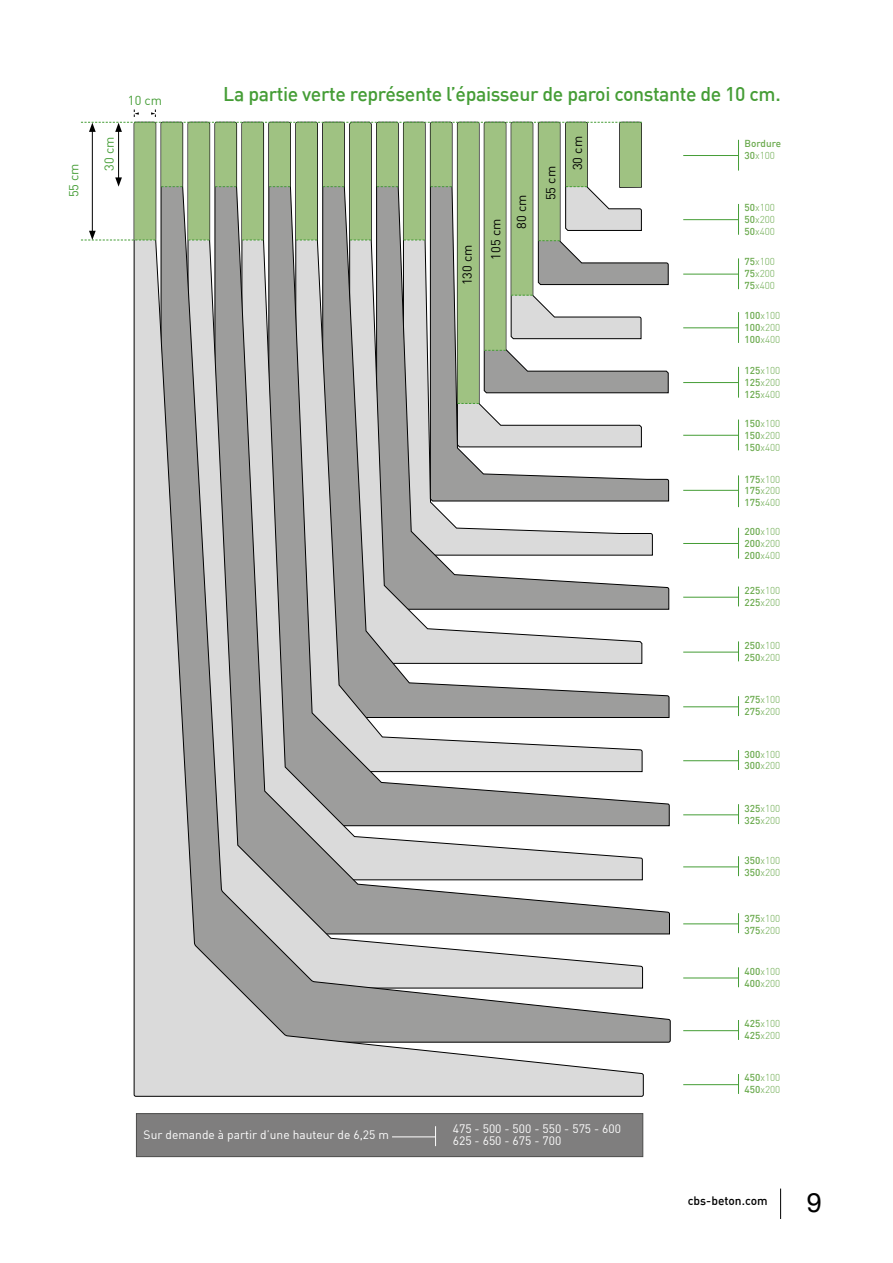
<style>
.page{position:relative;width:893px;height:1263px;background:#fff}
.page>*{position:absolute;margin:0;border:0;box-sizing:border-box;transform-origin:0 0}
.t1{font:27px "Helvetica Neue";color:#000}
.t2{font:500 19.5px "DIN";letter-spacing:-.02em;color:#459d36}
.t3{font:12.9px/25.7px "DIN";color:#000}
.t4{font:12.9px "DIN";color:#459d36}
.t5{font:12px/12px "DIN";color:#fff}
.t6{font:500 12px "DIN";color:#000}
.t7{font:300 9.9px/11.9px "DIN";color:#6baa4e}
.t8{font:500 9.9px/11.9px "DIN";color:#6baa4e}
.s1{font-weight:300}
.s2{font-weight:500}
</style>
<div class="page">
<hr style="left:780px;top:1188px;width:1px;height:31px;background:#000">
<svg style="left:644px;top:481px;width:27px;height:561px"></svg>
<svg style="left:134px;top:404px;width:510px;height:693px"></svg>
<svg style="left:430px;top:404px;width:239px;height:97px"></svg>
<hr style="left:683px;top:1084px;width:55px;height:1px;background:#459d36">
<svg style="left:738px;top:1074px;width:1px;height:20px"></svg>
<hr style="left:683px;top:1030px;width:55px;height:1px;background:#459d36">
<svg style="left:738px;top:1020px;width:1px;height:20px"></svg>
<hr style="left:683px;top:978px;width:55px;height:1px;background:#459d36">
<svg style="left:738px;top:967px;width:1px;height:20px"></svg>
<hr style="left:683px;top:923px;width:55px;height:1px;background:#459d36">
<svg style="left:738px;top:913px;width:1px;height:20px"></svg>
<hr style="left:683px;top:866px;width:55px;height:1px;background:#459d36">
<svg style="left:738px;top:856px;width:1px;height:20px"></svg>
<hr style="left:683px;top:814px;width:55px;height:1px;background:#459d36">
<svg style="left:738px;top:804px;width:1px;height:20px"></svg>
<hr style="left:683px;top:760px;width:55px;height:1px;background:#459d36">
<svg style="left:738px;top:750px;width:1px;height:20px"></svg>
<hr style="left:683px;top:706px;width:55px;height:1px;background:#459d36">
<svg style="left:738px;top:696px;width:1px;height:20px"></svg>
<hr style="left:683px;top:652px;width:55px;height:1px;background:#459d36">
<svg style="left:738px;top:641px;width:1px;height:20px"></svg>
<hr style="left:683px;top:597px;width:55px;height:1px;background:#459d36">
<svg style="left:738px;top:586px;width:1px;height:20px"></svg>
<hr style="left:683px;top:490px;width:55px;height:1px;background:#459d36">
<hr style="left:738px;top:475px;width:1px;height:32px;background:#459d36">
<hr style="left:683px;top:543px;width:55px;height:1px;background:#459d36">
<hr style="left:738px;top:528px;width:1px;height:30px;background:#459d36">
<hr style="left:683px;top:435px;width:55px;height:1px;background:#459d36">
<hr style="left:738px;top:420px;width:1px;height:30px;background:#459d36">
<hr style="left:683px;top:382px;width:55px;height:1px;background:#459d36">
<hr style="left:738px;top:367px;width:1px;height:31px;background:#459d36">
<hr style="left:683px;top:327px;width:55px;height:1px;background:#459d36">
<hr style="left:738px;top:312px;width:1px;height:31px;background:#459d36">
<hr style="left:683px;top:274px;width:55px;height:1px;background:#459d36">
<hr style="left:738px;top:258px;width:1px;height:31px;background:#459d36">
<hr style="left:683px;top:219px;width:55px;height:1px;background:#459d36">
<hr style="left:738px;top:204px;width:1px;height:31px;background:#459d36">
<hr style="left:683px;top:155px;width:55px;height:1px;background:#459d36">
<hr style="left:738px;top:140px;width:1px;height:31px;background:#459d36">
<svg style="left:81px;top:110px;width:588px;height:294px"></svg>
<div style="left:136px;top:1113px;width:507px;height:44px;background:#7f7e7e;border:1px solid #4a4a49"></div>
<hr style="left:392px;top:1136px;width:44px;height:1px;background:#fff">
<svg style="left:435px;top:1126px;width:1px;height:20px"></svg>
<h3 class="t4" style="left:66px;top:197px;width:36px;rotate:-90deg">55 cm</h3>
<h3 class="t4" style="left:101px;top:171px;width:36px;rotate:-90deg">30 cm</h3>
<h3 class="t4" style="left:128px;top:92px;width:36px">10 cm</h3>
<h2 class="t2" style="left:223px;top:82px;width:559px">La partie verte représente l’épaisseur de paroi constante de 10 cm.</h2>
<h3 class="t3" style="left:454px;top:285px;width:42px;rotate:-90deg">130 cm</h3>
<h3 class="t3" style="left:483px;top:229px;width:36px;text-indent:-31px;rotate:-90deg">105 cm<br>80 cm</h3>
<h3 class="t3" style="left:537px;top:170px;width:36px;line-height:26.7px;text-indent:-30px;rotate:-90deg">55 cm<br>30 cm</h3>
<p class="t8" style="left:745px;top:137px;width:38px">Bordure<br>30<span class="s1">x100</span></p>
<p class="t7" style="left:745px;top:202px;width:32px;text-align:justify"><span class="s2">50</span>x100<br><span class="s2">50</span>x200<br><span class="s2">50</span>x400</p>
<p class="t7" style="left:745px;top:255px;width:32px;text-align:justify"><span class="s2">75</span>x100<br><span class="s2">75</span>x200<br><span class="s2">75</span>x400</p>
<p class="t7" style="left:745px;top:309px;width:37px;text-align:justify"><span class="s2">100</span>x100<br><span class="s2">100</span>x200<br><span class="s2">100</span>x400</p>
<p class="t7" style="left:745px;top:364px;width:37px;text-align:justify"><span class="s2">125</span>x100<br><span class="s2">125</span>x200<br><span class="s2">125</span>x400</p>
<p class="t7" style="left:745px;top:417px;width:37px;text-align:justify"><span class="s2">150</span>x100<br><span class="s2">150</span>x200<br><span class="s2">150</span>x400</p>
<p class="t7" style="left:745px;top:473px;width:37px;text-align:justify"><span class="s2">175</span>x100<br><span class="s2">175</span>x200<br><span class="s2">175</span>x400</p>
<p class="t7" style="left:745px;top:525px;width:37px;text-align:justify"><span class="s2">200</span>x100<br><span class="s2">200</span>x200<br><span class="s2">200</span>x400</p>
<p class="t7" style="left:745px;top:584px;width:37px"><span class="s2">225</span>x100<br><span class="s2">225</span>x200</p>
<p class="t7" style="left:745px;top:639px;width:37px"><span class="s2">250</span>x100<br><span class="s2">250</span>x200</p>
<p class="t7" style="left:745px;top:694px;width:37px"><span class="s2">275</span>x100<br><span class="s2">275</span>x200</p>
<p class="t7" style="left:745px;top:748px;width:37px"><span class="s2">300</span>x100<br><span class="s2">300</span>x200</p>
<p class="t7" style="left:745px;top:802px;width:37px"><span class="s2">325</span>x100<br><span class="s2">325</span>x200</p>
<p class="t7" style="left:745px;top:855px;width:37px"><span class="s2">350</span>x100<br><span class="s2">350</span>x200</p>
<p class="t7" style="left:745px;top:912px;width:37px"><span class="s2">375</span>x100<br><span class="s2">375</span>x200</p>
<p class="t7" style="left:745px;top:965px;width:37px"><span class="s2">400</span>x100<br><span class="s2">400</span>x200</p>
<p class="t7" style="left:745px;top:1018px;width:37px"><span class="s2">425</span>x100<br><span class="s2">425</span>x200</p>
<p class="t7" style="left:745px;top:1071px;width:37px"><span class="s2">450</span>x100<br><span class="s2">450</span>x200</p>
<p class="t5" style="left:144px;top:1128px;width:247px">Sur demande à partir d’une hauteur de 6,25 m</p>
<p class="t5" style="left:453px;top:1123px;width:170px">475 - 500 - 500 - 550 - 575 - 600<br>625 - 650 - 675 - 700</p>
<p class="t6" style="left:688px;top:1193px;width:81px">cbs-beton.com</p>
<h1 class="t1" style="left:807px;top:1183px;width:17px">9</h1>
</div>
